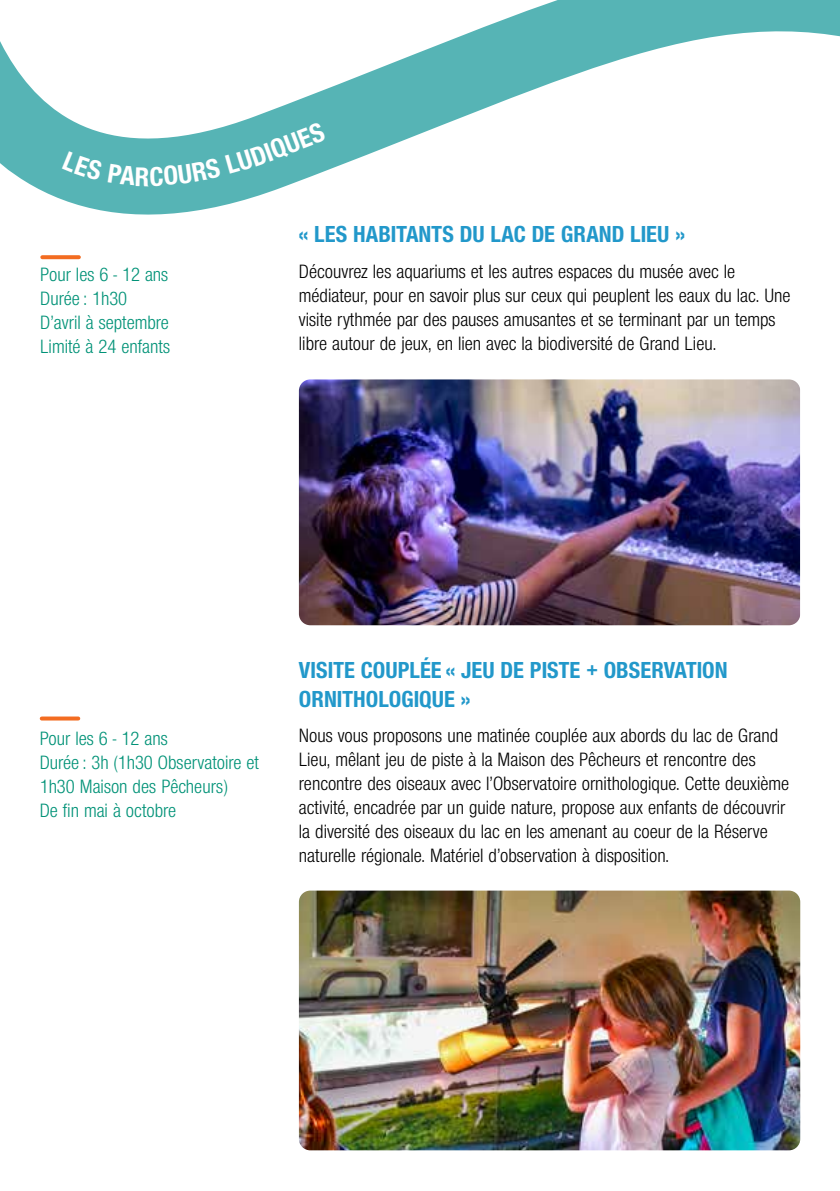
<style>
.page{position:relative;width:840px;height:1191px;background:#fff}
.page>*{position:absolute;margin:0;border:0;box-sizing:border-box;transform-origin:0 0}
.t1{font:700 28px "Nimbus San Nov Con";color:#fff}
.t2{font:700 24px/28.8px "Nimbus San Nov Con";color:#2298ca}
.t3{font:20px/24px "Nimbus San Nov Con";color:#000}
.t4{font:20px/24px "Nimbus San Nov Con";color:#009277}
</style>
<div class="page">
<svg style="left:0;top:0;width:839px;height:260px"></svg>
<svg style="left:42px;top:255px;width:37px;height:4px"></svg>
<svg style="left:42px;top:716px;width:36px;height:4px"></svg>
<img style="left:299px;top:379px;width:500px;height:246px">
<img style="left:299px;top:890px;width:500px;height:260px">
<svg style="left:799px;top:386px;width:2px;height:233px"></svg>
<div style="left:62px;top:142px;width:211px;height:44px;background:#56b4b5"></div>
<p class="t4" style="left:40px;top:262px;width:131px">Pour les 6 - 12 ans<br>Durée : 1h30<br>D’avril à septembre<br>Limité à 24 enfants</p>
<h1 class="t1" style="left:266px;top:135px;width:57px;rotate:-21deg">QUES</h1>
<p class="t2" style="left:299px;top:220px;width:387px">« LES HABITANTS DU LAC DE GRAND LIEU »</p>
<p class="t3" style="left:299px;top:259px;width:493px">Découvrez les aquariums et les autres espaces du musée avec le médiateur, pour en savoir plus sur ceux qui peuplent les eaux du lac. Une visite rythmée par des pauses amusantes et se terminant par un temps libre autour de jeux, en lien avec la biodiversité de Grand Lieu.</p>
<p class="t4" style="left:40px;top:726px;width:221px">Pour les 6 - 12 ans<br>Durée : 3h (1h30 Observatoire et<br>1h30 Maison des Pêcheurs)<br>De fin mai à octobre</p>
<p class="t2" style="left:299px;top:655px;width:430px">VISITE COUPLÉE « JEU DE PISTE + OBSERVATION<br>ORNITHOLOGIQUE »</p>
<p class="t3" style="left:299px;top:724px;width:491px">Nous vous proposons une matinée couplée aux abords du lac de Grand Lieu, mêlant jeu de piste à la Maison des Pêcheurs et rencontre des rencontre des oiseaux avec l’Observatoire ornithologique. Cette deuxième activité, encadrée par un guide nature, propose aux enfants de découvrir la diversité des oiseaux du lac en les amenant au coeur de la Réserve naturelle régionale. Matériel d’observation à disposition.</p>
</div>
